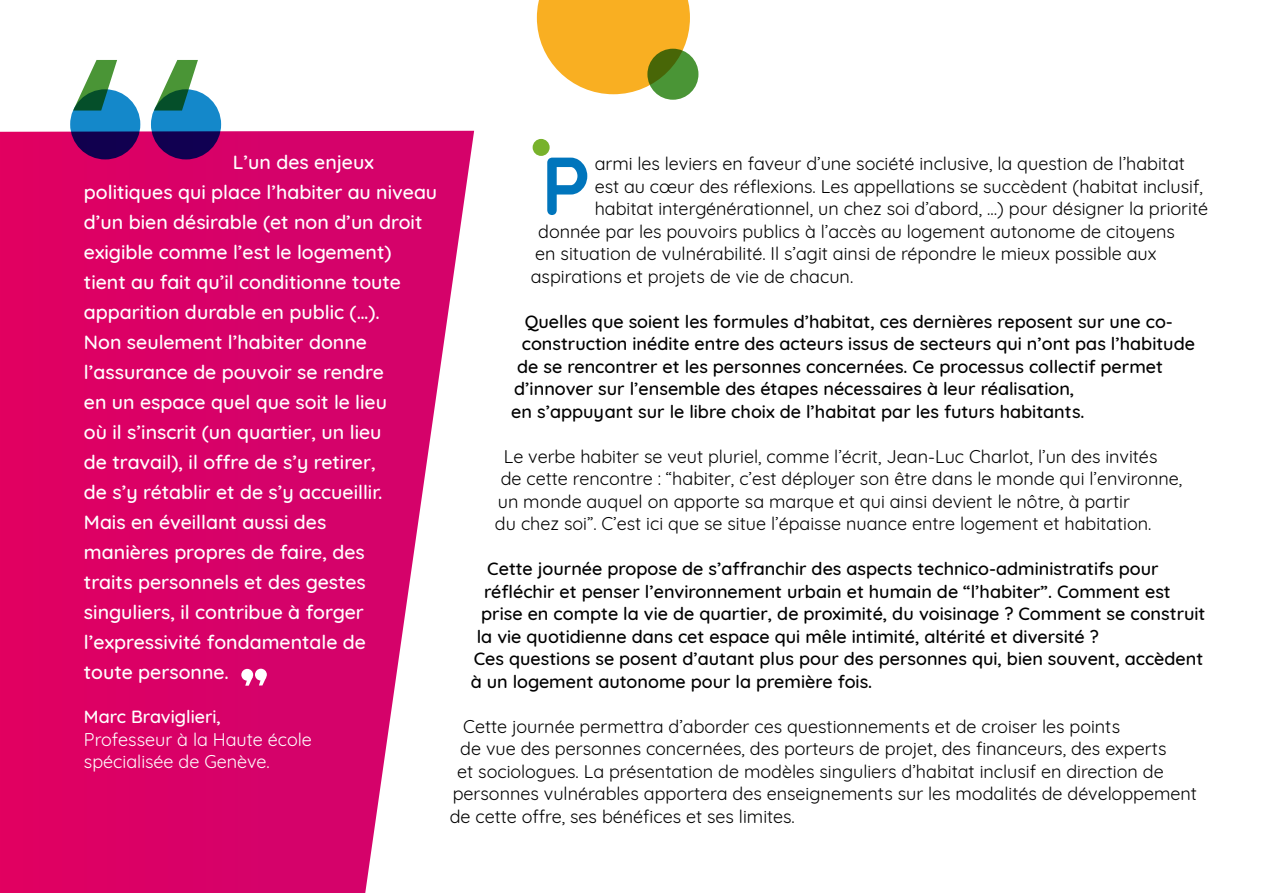
<style>
.page{position:relative;width:1263px;height:893px;background:#fff}
.page>*{position:absolute;margin:0;border:0;box-sizing:border-box;transform-origin:0 0}
.t1{font:700 82.05px "Quicksand";color:#0075bc}
.t2{font:500 19.5px/30px "Quicksand";color:#fff}
.t3{font:18px "Quicksand";color:#000}
.t4{font:500 18px/22.5px "Quicksand";color:#000}
.t5{font:18px "Quicksand";color:#fff}
.t6{font:500 18px "Quicksand";color:#fff}
</style>
<div class="page">
<svg style="left:0;top:131px;width:474px;height:762px;background:#dd1e78"></svg>
<svg style="left:537px;top:0;width:153px;height:94px;background:#f9b83b"></svg>
<div style="left:533px;top:139px;width:17px;height:17px;background:#78b22b;border-radius:50%"></div>
<svg style="left:647px;top:49px;width:51px;height:51px;background:#4c8628"></svg>
<svg style="left:70px;top:89px;width:70px;height:70px;background:#134a92"></svg>
<svg style="left:151px;top:89px;width:70px;height:70px;background:#134a92"></svg>
<svg style="left:73px;top:60px;width:44px;height:51px"></svg>
<svg style="left:154px;top:60px;width:44px;height:51px"></svg>
<div style="left:255px;top:669px;width:12px;height:11px;background:#fff;border-radius:50%"></div>
<div style="left:241px;top:669px;width:12px;height:12px;background:#fff;border-radius:50%"></div>
<svg style="left:259px;top:678px;width:7px;height:7px"></svg>
<svg style="left:245px;top:677px;width:8px;height:9px"></svg>
<p class="t2" style="left:233px;top:146px;width:143px">L’un des enjeux</p>
<p class="t2" style="left:84px;top:176px;width:355px">politiques qui place l’habiter au niveau d’un bien désirable (et non d’un droit exigible comme l’est le logement) tient au fait qu’il conditionne toute apparition durable en public (…).<br>Non seulement l’habiter donne l’assurance de pouvoir se rendre</p>
<p class="t2" style="left:84px;top:386px;width:305px">en un espace quel que soit le lieu</p>
<p class="t2" style="left:84px;top:416px;width:299px">où il s’inscrit (un quartier, un lieu</p>
<p class="t2" style="left:84px;top:446px;width:293px">de travail), il offre de s’y retirer,</p>
<p class="t2" style="left:84px;top:476px;width:300px">de s’y rétablir et de s’y accueillir.<br>Mais en éveillant aussi des manières propres de faire, des traits personnels et des gestes singuliers, il contribue à forger l’expressivité fondamentale de toute personne.</p>
<p class="t6" style="left:84px;top:702px;width:138px">Marc Braviglieri,</p>
<p class="t5" style="left:84px;top:725px;width:229px">Professeur à la Haute école</p>
<p class="t5" style="left:84px;top:748px;width:187px">spécialisée de Genève.</p>
<p class="t1" style="left:541px;top:118px;width:51px">P</p>
<p class="t3" style="left:595px;top:150px;width:592px">armi les leviers en faveur d’une société inclusive, la question de l’habitat</p>
<p class="t3" style="left:595px;top:172px;width:610px">est au cœur des réflexions. Les appellations se succèdent (habitat inclusif,</p>
<p class="t3" style="left:595px;top:195px;width:615px">habitat intergénérationnel, un chez soi d’abord, …) pour désigner la priorité</p>
<p class="t3" style="left:538px;top:217px;width:638px">donnée par les pouvoirs publics à l’accès au logement autonome de citoyens</p>
<p class="t3" style="left:535px;top:240px;width:623px">en situation de vulnérabilité. Il s’agit ainsi de répondre le mieux possible aux</p>
<p class="t3" style="left:531px;top:262px;width:324px">aspirations et projets de vie de chacun.</p>
<p class="t4" style="left:525px;top:308px;width:650px">Quelles que soient les formules d’habitat, ces dernières reposent sur une co-</p>
<p class="t4" style="left:522px;top:331px;width:675px">construction inédite entre des acteurs issus de secteurs qui n’ont pas l’habitude</p>
<p class="t4" style="left:517px;top:353px;width:647px">de se rencontrer et les personnes concernées. Ce processus collectif permet</p>
<p class="t4" style="left:514px;top:376px;width:561px">d’innover sur l’ensemble des étapes nécessaires à leur réalisation,</p>
<p class="t4" style="left:511px;top:398px;width:575px">en s’appuyant sur le libre choix de l’habitat par les futurs habitants.</p>
<p class="t3" style="left:504px;top:442px;width:655px">Le verbe habiter se veut pluriel, comme l’écrit, Jean-Luc Charlot, l’un des invités</p>
<p class="t3" style="left:501px;top:465px;width:683px">de cette rencontre : “habiter, c’est déployer son être dans le monde qui l’environne,</p>
<p class="t3" style="left:498px;top:487px;width:634px">un monde auquel on apporte sa marque et qui ainsi devient le nôtre, à partir</p>
<p class="t3" style="left:495px;top:510px;width:658px">du chez soi”. C’est ici que se situe l’épaisse nuance entre logement et habitation.</p>
<p class="t4" style="left:487px;top:556px;width:673px">Cette journée propose de s’affranchir des aspects technico-administratifs pour</p>
<p class="t4" style="left:484px;top:578px;width:688px">réfléchir et penser l’environnement urbain et humain de “l’habiter”. Comment est</p>
<p class="t4" style="left:481px;top:601px;width:726px">prise en compte la vie de quartier, de proximité, du voisinage ? Comment se construit</p>
<p class="t4" style="left:477px;top:623px;width:624px">la vie quotidienne dans cet espace qui mêle intimité, altérité et diversité ?</p>
<p class="t4" style="left:471px;top:646px;width:734px">Ces questions se posent d’autant plus pour des personnes qui, bien souvent, accèdent à un logement autonome pour la première fois.</p>
<p class="t3" style="left:463px;top:712px;width:658px">Cette journée permettra d’aborder ces questionnements et de croiser les points</p>
<p class="t3" style="left:460px;top:735px;width:708px">de vue des personnes concernées, des porteurs de projet, des financeurs, des experts</p>
<p class="t3" style="left:457px;top:757px;width:708px">et sociologues. La présentation de modèles singuliers d’habitat inclusif en direction de</p>
<p class="t3" style="left:453px;top:780px;width:746px">personnes vulnérables apportera des enseignements sur les modalités de développement</p>
<p class="t3" style="left:450px;top:802px;width:347px">de cette offre, ses bénéfices et ses limites.</p>
</div>
